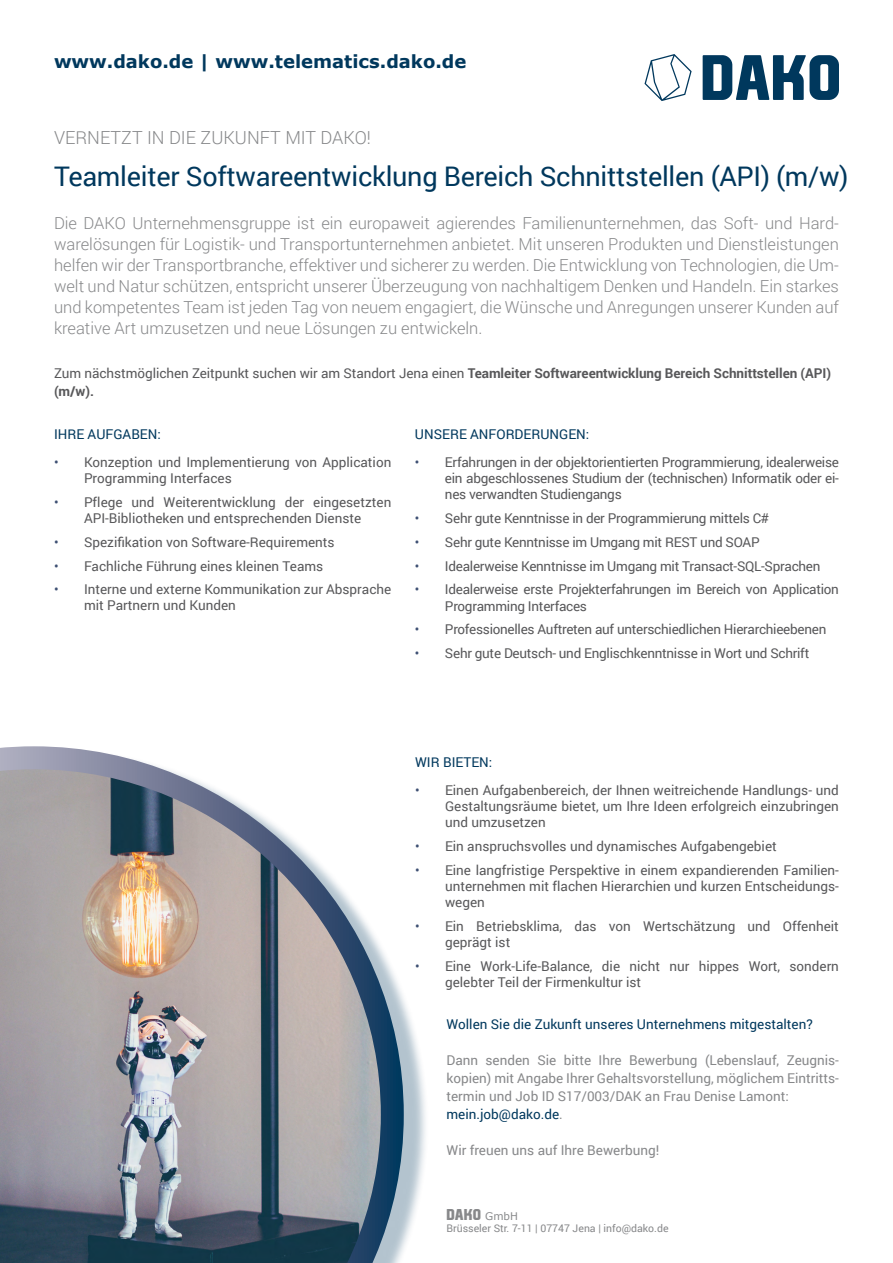
<style>
.page{position:relative;width:893px;height:1263px;background:#fff}
.page>*{position:absolute;margin:0;border:0;box-sizing:border-box;transform-origin:0 0}
.t1{font:27px "Roboto";letter-spacing:-.01em;color:#00385d}
.t2{font:700 18px "Verdana";color:#00385d}
.t3{font:300 18px "Roboto";color:#87888a}
.t4{font:300 16.5px/21px "Roboto";color:#87888a;text-align:justify}
.t5{font:700 15px "EA Sports Covers SC";color:#87888a}
.t6{font:13.5px/16.2px "Roboto";color:#58585a}
.t7{font:13.5px/16.2px "Roboto";letter-spacing:-.02em;color:#58585a}
.t8{font:13.5px/18px "Roboto";color:#87888a}
.t9{font:700 13.5px/18px "Roboto";color:#58585a}
.t10{font:13.5px "Roboto";color:#00385d}
.t11{font:10.5px "Roboto";color:#87888a}
.s1{font-weight:400}
.s2{color:#3e5073}
.s3{color:#00385d}
.s4{font-family:"Verdana";font-weight:400;font-size:10.5px}
</style>
<div class="page">
<div style="left:0;top:747px;width:429px;height:516px;background:#00385d;opacity:.3"></div>
<svg style="left:0;top:746px;width:404px;height:517px;background:#9fa0a5"></svg>
<svg style="left:703px;top:55px;width:136px;height:45px"></svg>
<svg style="left:644px;top:54px;width:48px;height:47px"></svg>
<h2 class="t2" style="left:54px;top:50px;width:414px">www.dako.de | www.telematics.dako.de</h2>
<h2 class="t3" style="left:54px;top:125px;width:318px">VERNETZT IN DIE ZUKUNFT MIT DAKO!</h2>
<h1 class="t1" style="left:54px;top:157px;width:796px">Teamleiter Softwareentwicklung Bereich Schnittstellen (API) (m/w)</h1>
<p class="t4" style="left:54px;top:212px;width:786px">Die DAKO Unternehmensgruppe ist ein europaweit agierendes Familienunternehmen, das Soft- und Hard&shy;warelösungen für Logistik- und Transportunternehmen anbietet. Mit unseren Produkten und Dienstleistungen helfen wir der Transportbranche, effektiver und sicherer zu werden. Die Entwicklung von Technologien, die Um&shy;welt und Natur schützen, entspricht unserer Überzeugung von nachhaltigem Denken und Handeln. Ein starkes und kompetentes Team ist jeden Tag von neuem engagiert, die Wünsche und Anregungen unserer Kunden auf kreative Art umzusetzen und neue Lösungen zu entwickeln.</p>
<p class="t9" style="left:54px;top:363px;width:779px"><span class="s1">Zum nächstmöglichen Zeitpunkt suchen wir am Standort Jena einen</span> Teamleiter Softwareentwicklung Bereich Schnittstellen (API) (m/w).</p>
<p class="t10" style="left:54px;top:424px;width:108px">IHRE AUFGABEN:</p>
<p class="t6" style="left:84px;top:454px;width:309px;text-indent:-30px"><span class="s2">•</span> Konzeption und Implementierung von Application<br>Programming Interfaces</p>
<p class="t6" style="left:54px;top:493px;width:339px;text-align:center"><span class="s2">•</span> Pflege und Weiterentwicklung der eingesetzten<br>API-Bibliotheken und entsprechenden Dienste</p>
<p class="t6" style="left:54px;top:533px;width:282px"><span class="s2">•</span> Spezifikation von Software-Requirements</p>
<p class="t6" style="left:54px;top:557px;width:271px"><span class="s2">•</span> Fachliche Führung eines kleinen Teams</p>
<p class="t6" style="left:84px;top:581px;width:309px;text-indent:-30px"><span class="s2">•</span> Interne und externe Kommunikation zur Absprache mit Partnern und Kunden</p>
<p class="t10" style="left:415px;top:425px;width:176px">UNSERE ANFORDERUNGEN:</p>
<p class="t6" style="left:445px;top:454px;width:395px;text-align:justify;text-indent:-30px"><span class="s2">•</span> Erfahrungen in der objektorientierten Programmierung, idealerweise ein abgeschlossenes Studium der (technischen) Informatik oder ei&shy;nes verwandten Studiengangs</p>
<p class="t7" style="left:415px;top:510px;width:356px"><span class="s2">•</span> Sehr gute Kenntnisse in der Programmierung mittels C#</p>
<p class="t7" style="left:415px;top:533px;width:346px"><span class="s2">•</span> Sehr gute Kenntnisse im Umgang mit REST und SOAP</p>
<p class="t7" style="left:415px;top:557px;width:407px"><span class="s2">•</span> Idealerweise Kenntnisse im Umgang mit Transact-SQL-Sprachen</p>
<p class="t7" style="left:445px;top:581px;width:395px;text-indent:-30px"><span class="s2">•</span> Idealerweise erste Projekterfahrungen im Bereich von Application<br>Programming Interfaces</p>
<p class="t7" style="left:415px;top:621px;width:413px"><span class="s2">•</span> Professionelles Auftreten auf unterschiedlichen Hierarchieebenen</p>
<p class="t7" style="left:415px;top:644px;width:396px"><span class="s2">•</span> Sehr gute Deutsch- und Englischkenntnisse in Wort und Schrift</p>
<p class="t10" style="left:415px;top:752px;width:79px">WIR BIETEN:</p>
<p class="t6" style="left:445px;top:782px;width:395px;text-align:justify;text-indent:-30px"><span class="s2">•</span> Einen Aufgabenbereich, der Ihnen weitreichende Handlungs- und Gestaltungsräume bietet, um Ihre Ideen erfolgreich einzubringen und umzusetzen</p>
<p class="t6" style="left:415px;top:838px;width:363px"><span class="s2">•</span> Ein anspruchsvolles und dynamisches Aufgabengebiet</p>
<p class="t6" style="left:445px;top:861px;width:395px;text-align:justify;text-indent:-30px"><span class="s2">•</span> Eine langfristige Perspektive in einem expandierenden Familien&shy;unternehmen mit flachen Hierarchien und kurzen Entscheidungs&shy;wegen</p>
<p class="t6" style="left:445px;top:917px;width:395px;text-indent:-30px"><span class="s2">•</span> Ein Betriebsklima, das von Wertschätzung und Offenheit geprägt ist</p>
<p class="t6" style="left:445px;top:957px;width:395px;text-indent:-30px"><span class="s2">•</span> Eine Work-Life-Balance, die nicht nur hippes Wort, sondern gelebter Teil der Firmenkultur ist</p>
<p class="t10" style="left:446px;top:1014px;width:368px">Wollen Sie die Zukunft unseres Unternehmens mitgestalten?</p>
<p class="t8" style="left:446px;top:1050px;width:394px">Dann senden Sie bitte Ihre Bewerbung (Lebenslauf, Zeugnis&shy;kopien) mit Angabe Ihrer Gehaltsvorstellung, möglichem Eintritts&shy;termin und Job ID S17/003/DAK an Frau Denise Lamont: <span class="s3">mein.job@dako.de</span>.</p>
<p class="t8" style="left:446px;top:1140px;width:214px">Wir freuen uns auf Ihre Bewerbung!</p>
<p class="t5" style="left:446px;top:1205px;width:73px">DAKO <span class="s4">GmbH</span></p>
<p class="t11" style="left:446px;top:1221px;width:224px">Brüsseler Str. 7-11 | 07747 Jena | info@dako.de</p>
</div>
